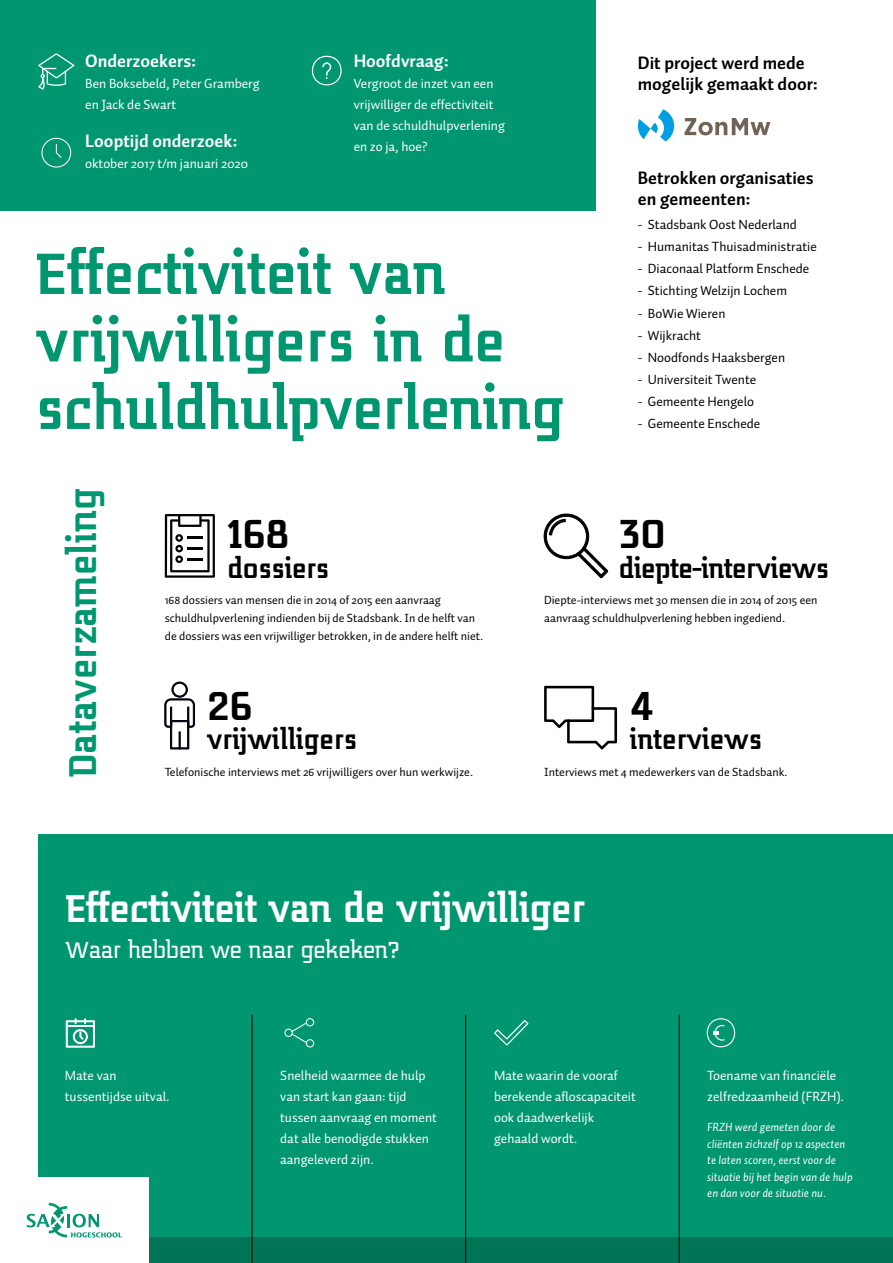
<style>
.page{position:relative;width:893px;height:1263px;background:#fff}
.page>*{position:absolute;margin:0;border:0;box-sizing:border-box;transform-origin:0 0}
.t1{font:700 67.5px/67.5px "Midnight Kernboy";color:#009770}
.t2{font:700 47.1px "Midnight Kernboy";letter-spacing:-.01em;color:#000}
.t3{font:700 45px "Midnight Kernboy";letter-spacing:-.01em;color:#fff}
.t4{font:700 45px "Midnight Kernboy";color:#009770}
.t5{font:700 31.8px "Midnight Kernboy";color:#000}
.t6{font:27px "Midnight Kernboy";letter-spacing:-.01em;color:#fff}
.t7{font:700 18px/21px "Auto 1";color:#000}
.t8{font:700 18px "Auto 1";color:#fff}
.t9{font:13.5px/21px "Auto 1";color:#fff}
.t10{font:13.5px "Auto 1";color:#000}
.t11{font:12px/18px "Auto 1";color:#000}
.t12{font:italic 12px/16.5px "Auto 1";color:#fff}
</style>
<div class="page">
<div style="left:0;top:0;width:595px;height:210px;background:#009770"></div>
<div style="left:38px;top:834px;width:855px;height:429px;background:#009770"></div>
<hr style="left:465px;top:1015px;width:1px;height:248px;background:#000">
<hr style="left:252px;top:1015px;width:1px;height:248px;background:#000">
<hr style="left:679px;top:1015px;width:1px;height:248px;background:#000">
<svg style="left:165px;top:514px;width:50px;height:64px"></svg>
<div style="left:0;top:1237px;width:893px;height:26px;background:#007454"></div>
<svg style="left:164px;top:681px;width:32px;height:69px"></svg>
<svg style="left:544px;top:686px;width:73px;height:63px"></svg>
<svg style="left:544px;top:514px;width:64px;height:64px"></svg>
<svg style="left:685px;top:118px;width:85px;height:17px"></svg>
<svg style="left:638px;top:109px;width:36px;height:32px"></svg>
<svg style="left:66px;top:1019px;width:29px;height:28px"></svg>
<svg style="left:707px;top:1018px;width:28px;height:29px"></svg>
<svg style="left:494px;top:1020px;width:34px;height:25px"></svg>
<svg style="left:284px;top:1018px;width:30px;height:29px"></svg>
<div style="left:0;top:1178px;width:149px;height:85px;background:#fff"></div>
<svg style="left:27px;top:1203px;width:95px;height:34px"></svg>
<svg style="left:41px;top:138px;width:30px;height:30px"></svg>
<svg style="left:312px;top:56px;width:30px;height:29px"></svg>
<svg style="left:38px;top:53px;width:36px;height:37px"></svg>
<h3 class="t8" style="left:85px;top:49px;width:113px">Onderzoekers:</h3>
<p class="t9" style="left:85px;top:73px;width:176px">Ben Boksebeld, Peter Gramberg en Jack de Swart</p>
<h3 class="t8" style="left:85px;top:130px;width:154px">Looptijd onderzoek:</h3>
<p class="t9" style="left:85px;top:153px;width:164px">oktober 2017 t/m januari 2020</p>
<h3 class="t8" style="left:354px;top:49px;width:97px">Hoofdvraag:</h3>
<p class="t9" style="left:354px;top:73px;width:153px">Vergroot de inzet van een vrijwilliger de effectiviteit van de schuldhulpverlening en zo ja, hoe?</p>
<h1 class="t1" style="left:36px;top:238px;width:529px">Effectiviteit van vrijwilligers in de schuldhulpverlening</h1>
<h3 class="t7" style="left:638px;top:52px;width:182px">Dit project werd mede mogelijk gemaakt door:</h3>
<h3 class="t7" style="left:638px;top:167px;width:177px">Betrokken organisaties en gemeenten:</h3>
<p class="t10" style="left:638px;top:216px;width:161px">- Stadsbank Oost Nederland</p>
<p class="t10" style="left:638px;top:238px;width:180px">- Humanitas Thuisadministratie</p>
<p class="t10" style="left:638px;top:260px;width:173px">- Diaconaal Platform Enschede</p>
<p class="t10" style="left:638px;top:282px;width:151px">- Stichting Welzijn Lochem</p>
<p class="t10" style="left:638px;top:305px;width:89px">- BoWie Wieren</p>
<p class="t10" style="left:638px;top:327px;width:65px">- Wijkracht</p>
<p class="t10" style="left:638px;top:349px;width:149px">- Noodfonds Haaksbergen</p>
<p class="t10" style="left:638px;top:371px;width:120px">- Universiteit Twente</p>
<p class="t10" style="left:638px;top:393px;width:118px">- Gemeente Hengelo</p>
<p class="t10" style="left:638px;top:415px;width:124px">- Gemeente Enschede</p>
<h3 class="t4" style="left:58px;top:777px;width:291px;rotate:-90deg">Dataverzameling</h3>
<h2 class="t2" style="left:227px;top:508px;width:63px">168</h2>
<h3 class="t5" style="left:227px;top:550px;width:103px">dossiers</h3>
<h2 class="t2" style="left:619px;top:508px;width:48px">30</h2>
<h3 class="t5" style="left:619px;top:550px;width:212px">diepte-interviews</h3>
<p class="t11" style="left:165px;top:591px;width:320px">168 dossiers van mensen die in 2014 of 2015 een aanvraag schuldhulpverlening indienden bij de Stadsbank. In de helft van de dossiers was een vrijwilliger betrokken, in de andere helft niet.</p>
<p class="t11" style="left:544px;top:591px;width:275px">Diepte-interviews met 30 mensen die in 2014 of 2015 een aanvraag schuldhulpverlening hebben ingediend.</p>
<h2 class="t2" style="left:207px;top:680px;width:48px">26</h2>
<h3 class="t5" style="left:207px;top:722px;width:152px">vrijwilligers</h3>
<h2 class="t2" style="left:630px;top:680px;width:25px">4</h2>
<h3 class="t5" style="left:630px;top:722px;width:134px">interviews</h3>
<p class="t11" style="left:165px;top:762px;width:310px">Telefonische interviews met 26 vrijwilligers over hun werkwijze.</p>
<p class="t11" style="left:544px;top:762px;width:245px">Interviews met 4 medewerkers van de Stadsbank.</p>
<h3 class="t3" style="left:66px;top:884px;width:521px">Effectiviteit van de vrijwilliger</h3>
<h3 class="t6" style="left:66px;top:937px;width:335px">Waar hebben we naar gekeken?</h3>
<p class="t9" style="left:65px;top:1065px;width:107px">Mate van tussentijdse uitval.</p>
<p class="t9" style="left:280px;top:1065px;width:158px">Snelheid waarmee de hulp van start kan gaan: tijd tussen aanvraag en moment dat alle benodigde stukken aangeleverd zijn.</p>
<p class="t9" style="left:494px;top:1065px;width:143px">Mate waarin de vooraf berekende afloscapaciteit ook daadwerkelijk gehaald wordt.</p>
<p class="t9" style="left:707px;top:1065px;width:138px">Toename van financiële zelfredzaamheid (FRZH).</p>
<p class="t12" style="left:707px;top:1118px;width:147px">FRZH werd gemeten door de cliënten zichzelf op 12 aspecten te laten scoren, eerst voor de situatie bij het begin van de hulp en dan voor de situatie nu.</p>
</div>
